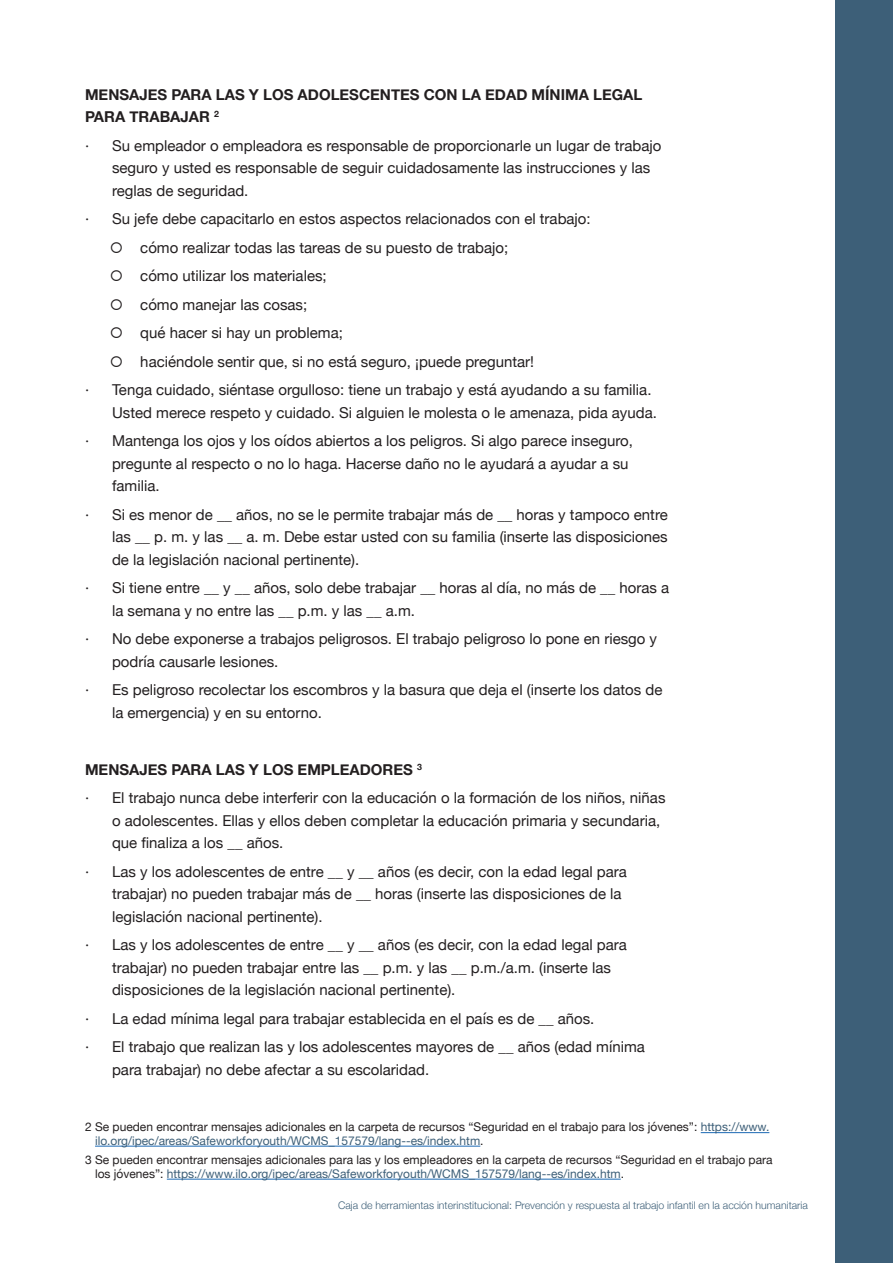
<style>
.page{position:relative;width:893px;height:1263px;background:#fff}
.page>*{position:absolute;margin:0;border:0;box-sizing:border-box;transform-origin:0 0}
.t1{font:15px/22.5px "Helvetica Neue";color:#231f20}
.t2{font:700 15px/22.5px "Helvetica Neue";color:#231f20}
.t3{font:12px/13.5px "Helvetica Neue";color:#231f20}
.t4{font:300 10.5px "Helvetica Neue";color:#3d5f78}
.s1{font-weight:700}
.s2{color:#3d5f78}
</style>
<div class="page">
<div style="left:836px;top:0;width:57px;height:1263px;background:#3d5f78"></div>
<hr style="left:701px;top:1132px;width:68px;height:1px;background:#1b69b4">
<hr style="left:95px;top:1146px;width:385px;height:1px;background:#1b69b4">
<hr style="left:167px;top:1179px;width:454px;height:1px;background:#1b69b4">
<p class="t2" style="left:85px;top:83px;width:559px">MENSAJES PARA LAS Y LOS ADOLESCENTES CON LA EDAD MÍNIMA LEGAL<br>PARA TRABAJAR <sup>2</sup></p>
<p class="t1" style="left:112px;top:135px;width:551px;text-indent:-27px">· Su empleador o empleadora es responsable de proporcionarle un lugar de trabajo seguro y usted es responsable de seguir cuidadosamente las instrucciones y las reglas de seguridad.</p>
<p class="t1" style="left:85px;top:208px;width:507px">· Su jefe debe capacitarlo en estos aspectos relacionados con el trabajo:</p>
<p class="t1" style="left:140px;top:237px;width:369px">cómo realizar todas las tareas de su puesto de trabajo;</p>
<p class="t1" style="left:140px;top:265px;width:188px">cómo utilizar los materiales;</p>
<p class="t1" style="left:140px;top:294px;width:168px">cómo manejar las cosas;</p>
<p class="t1" style="left:140px;top:322px;width:204px">qué hacer si hay un problema;</p>
<p class="t1" style="left:140px;top:351px;width:395px">haciéndole sentir que, si no está seguro, ¡puede preguntar!</p>
<p class="t1" style="left:85px;top:379px;width:568px">· Tenga cuidado, siéntase orgulloso: tiene un trabajo y está ayudando a su familia.</p>
<p class="t1" style="left:85px;top:399px;width:573px;line-height:28.5px;text-indent:27px">Usted merece respeto y cuidado. Si alguien le molesta o le amenaza, pida ayuda. · Mantenga los ojos y los oídos abiertos a los peligros. Si algo parece inseguro,</p>
<p class="t1" style="left:112px;top:453px;width:518px">pregunte al respecto o no lo haga. Hacerse daño no le ayudará a ayudar a su familia.</p>
<p class="t1" style="left:112px;top:504px;width:557px;text-align:justify;text-indent:-27px">· Si es menor de __ años, no se le permite trabajar más de __ horas y tampoco entre las __ p. m. y las __ a. m. Debe estar usted con su familia (inserte las disposiciones de la legislación nacional pertinente).</p>
<p class="t1" style="left:112px;top:577px;width:559px;text-indent:-27px">· Si tiene entre __ y __ años, solo debe trabajar __ horas al día, no más de __ horas a la semana y no entre las __ p.m. y las __ a.m.</p>
<p class="t1" style="left:112px;top:628px;width:547px;text-indent:-27px">· No debe exponerse a trabajos peligrosos. El trabajo peligroso lo pone en riesgo y podría causarle lesiones.</p>
<p class="t1" style="left:112px;top:679px;width:552px;text-indent:-27px">· Es peligroso recolectar los escombros y la basura que deja el (inserte los datos de la emergencia) y en su entorno.</p>
<p class="t1" style="left:85px;top:756px;width:582px;line-height:28.5px"><span class="s1">MENSAJES PARA LAS Y LOS EMPLEADORES</span> <sup>3<br></sup>· El trabajo nunca debe interferir con la educación o la formación de los niños, niñas</p>
<p class="t1" style="left:112px;top:810px;width:550px">o adolescentes. Ellas y ellos deben completar la educación primaria y secundaria, que finaliza a los __ años.</p>
<p class="t1" style="left:112px;top:861px;width:516px;text-indent:-27px">· Las y los adolescentes de entre __ y __ años (es decir, con la edad legal para trabajar) no pueden trabajar más de __ horas (inserte las disposiciones de la legislación nacional pertinente).</p>
<p class="t1" style="left:112px;top:934px;width:516px;text-indent:-27px">· Las y los adolescentes de entre __ y __ años (es decir, con la edad legal para trabajar) no pueden trabajar entre las __ p.m. y las __ p.m./a.m. (inserte las disposiciones de la legislación nacional pertinente).</p>
<p class="t1" style="left:85px;top:1005px;width:561px;line-height:28.5px">· La edad mínima legal para trabajar establecida en el país es de __ años.<br>· El trabajo que realizan las y los adolescentes mayores de __ años (edad mínima</p>
<p class="t1" style="left:112px;top:1059px;width:319px">para trabajar) no debe afectar a su escolaridad.</p>
<p class="t3" style="left:95px;top:1121px;width:676px;text-indent:-10px">2 Se pueden encontrar mensajes adicionales en la carpeta de recursos “Seguridad en el trabajo para los jóvenes”: <span class="s2">https://www. ilo.org/ipec/areas/Safeworkforyouth/WCMS_157579/lang--es/index.htm</span>.</p>
<p class="t3" style="left:95px;top:1154px;width:679px;text-indent:-10px">3 Se pueden encontrar mensajes adicionales para las y los empleadores en la carpeta de recursos “Seguridad en el trabajo para los jóvenes”: <span class="s2">https://www.ilo.org/ipec/areas/Safeworkforyouth/WCMS_157579/lang--es/index.htm</span>.</p>
<p class="t4" style="left:338px;top:1197px;width:471px">Caja de herramientas interinstitucional: Prevención y respuesta al trabajo infantil en la acción humanitaria</p>
</div>
